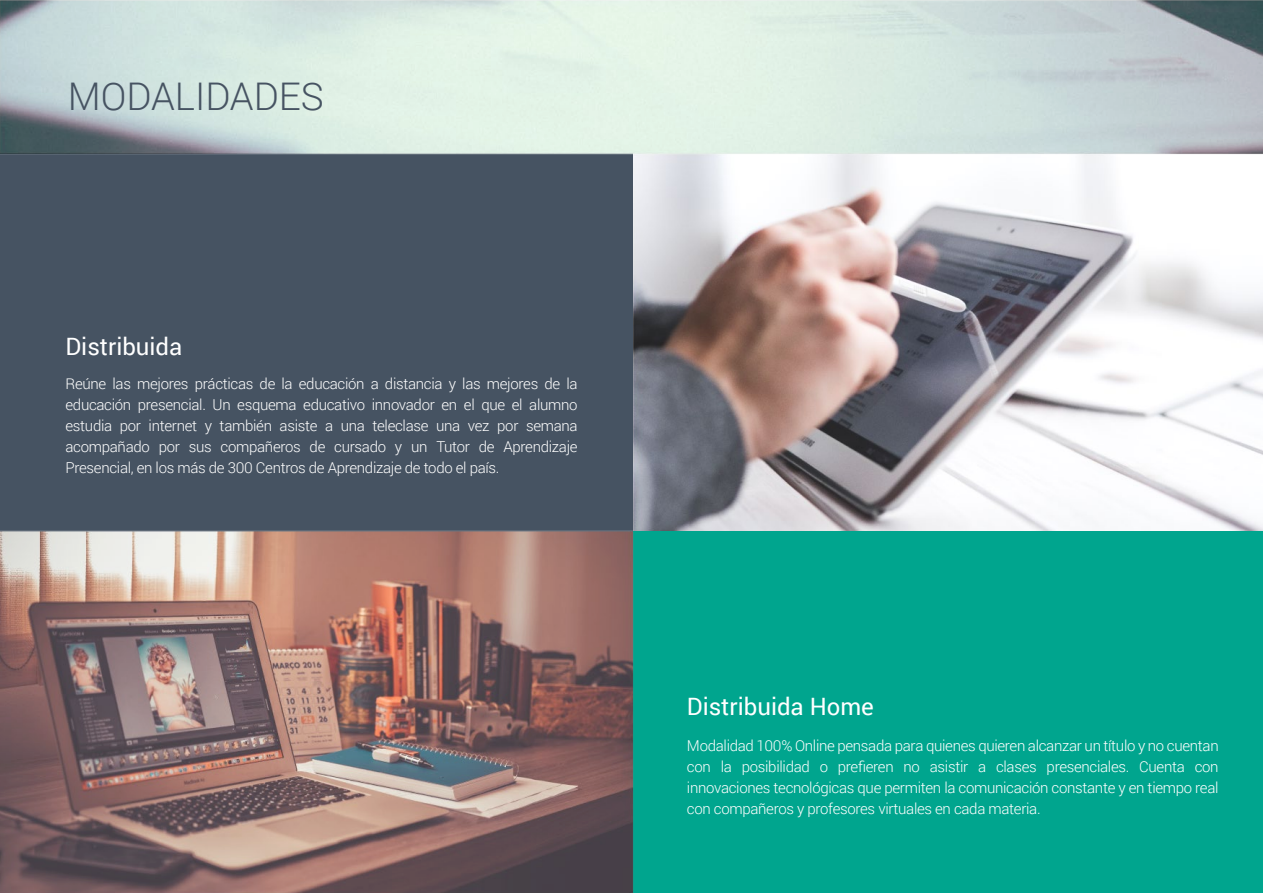
<style>
.page{position:relative;width:1263px;height:893px;background:#fff}
.page>*{position:absolute;margin:0;border:0;box-sizing:border-box;transform-origin:0 0}
.t1{font:300 38.1px "Roboto";color:#465362}
.t2{font:24px "Roboto";color:#fff}
.t3{font:300 15px/21px "Roboto";letter-spacing:-.02em;color:#fff;text-align:justify}
</style>
<div class="page">
<img style="left:633px;top:348px;width:630px;height:183px">
<div style="left:622px;top:531px;width:641px;height:362px;background:#00a58e"></div>
<div style="left:0;top:153px;width:633px;height:392px;background:#465362"></div>
<img style="left:0;top:463px;width:681px;height:430px">
<img style="left:0;top:153px;width:1263px;height:195px">
<svg style="left:0;top:0;width:1263px;height:153px;background:#ceddd8"></svg>
<img style="left:0;top:531px;width:633px;height:362px">
<h1 class="t1" style="left:68px;top:71px;width:257px">MODALIDADES</h1>
<h2 class="t2" style="left:66px;top:329px;width:118px">Distribuida</h2>
<p class="t3" style="left:66px;top:372px;width:514px">Reúne las mejores prácticas de la educación a distancia y las mejores de la educación presencial. Un esquema educativo innovador en el que el alumno estudia por internet y también asiste a una teleclase una vez por semana acompañado por sus compañeros de cursado y un Tutor de Aprendizaje Presencial, en los más de 300 Centros de Aprendizaje de todo el país.</p>
<h2 class="t2" style="left:687px;top:689px;width:188px">Distribuida Home</h2>
<p class="t3" style="left:687px;top:734px;width:533px">Modalidad 100% Online pensada para quienes quieren alcanzar un título y no cuentan con la posibilidad o prefieren no asistir a clases presenciales. Cuenta con innovaciones tecnológicas que permiten la comunicación constante y en tiempo real con compañeros y profesores virtuales en cada materia.</p>
</div>
